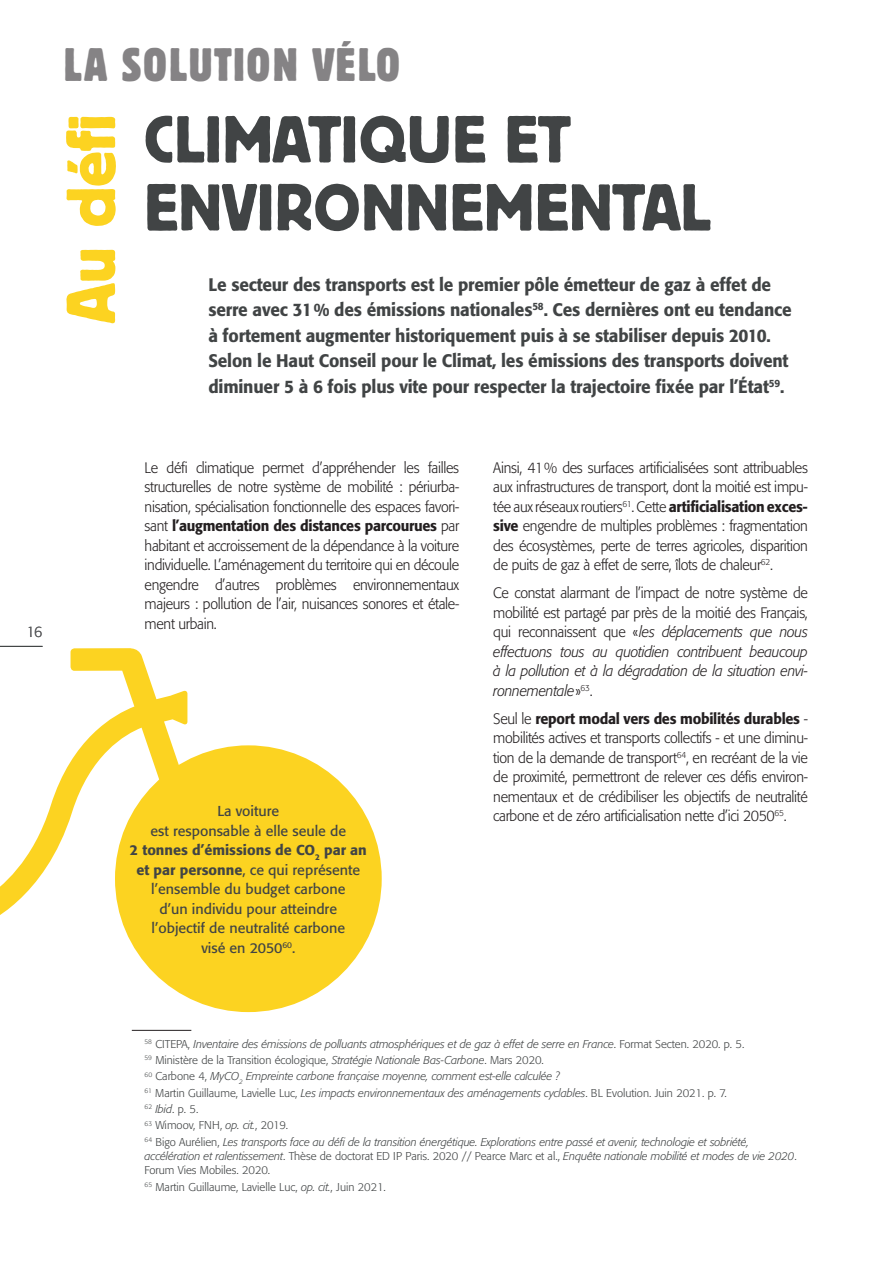
<style>
.page{position:relative;width:893px;height:1263px;background:#fff}
.page>*{position:absolute;margin:0;border:0;box-sizing:border-box;transform-origin:0 0}
.t1{font:69px "Block BE";color:#fcd321}
.new-titre-jaune{font:66px "Block BE";letter-spacing:.02em;color:#414445}
.t2{font:condensed 46.5px "Block BE";letter-spacing:.04em;color:#858385}
.intro-ok{font:500 18px/25.5px "Formata";letter-spacing:-.01em;color:#414445;scale:.95 1}
.txt-ok{font:300 15px/19.5px "Formata";letter-spacing:-.02em;color:#231f20;text-align:justify;scale:.95 1}
.txt-ok-2{font:italic 300 15px/19.5px "Formata";letter-spacing:-.02em;color:#231f20;text-align:justify;scale:.95 1}
.txt-ok-3{font:300 15px "Formata";color:#57585a;scale:.95 1}
.exergue-ok{font:14.25px/19.5px "Formata";color:#414445;text-align:center}
.note-bas-de-page-ok{font:italic 300 11.25px/14.2px "Formata";letter-spacing:-.01em;color:#414445}
.note-bas-de-page-ok-2{font:300 11.25px "Formata";color:#414445}
.note-bas-de-page_1{font:italic 300 11.25px "Formata";letter-spacing:-.01em;color:#414445}
.s1{font-weight:500}
.s2{font-style:normal}
.s3{font-style:italic}
</style>
<div class="page">
<hr style="left:132px;top:1030px;width:59px;height:1px;background:#231f20">
<svg style="left:0;top:648px;width:347px;height:348px"></svg>
<div style="left:115px;top:745px;width:267px;height:267px;background:#fcd321;border-radius:50%"></div>
<hr style="left:0;top:646px;width:43px;height:1px;background:#414445">
<h3 class="t2" style="left:64px;top:38px;width:338px">LA SOLUTION VÉLO</h3>
<h1 class="t1" style="left:52px;top:323px;width:210px;rotate:-90deg">Au défi</h1>
<p class="new-titre-jaune" style="left:145px;top:102px;width:428px">CLIMATIQUE ET</p>
<p class="new-titre-jaune" style="left:145px;top:171px;width:568px">ENVIRONNEMENTAL</p>
<p class="intro-ok" style="left:208px;top:271px;width:616px">Le secteur des transports est le premier pôle émetteur de gaz à effet de serre avec 31% des émissions nationales<sup>58</sup>. Ces dernières ont eu tendance à fortement augmenter historiquement puis à se stabiliser depuis 2010.<br>Selon le Haut Conseil pour le Climat, les émissions des transports doivent diminuer 5 à 6 fois plus vite pour respecter la trajectoire fixée par l’État<sup>59</sup>.</p>
<p class="txt-ok-3" style="left:27px;top:623px;width:18px">16</p>
<p class="txt-ok" style="left:145px;top:458px;width:333px">Le défi climatique permet d’appréhender les failles structurelles de notre système de mobilité : périurba&shy;nisation, spécialisation fonctionnelle des espaces favori&shy;sant <span class="s1">l’augmentation des distances parcourues</span> par habitant et accroissement de la dépendance à la voiture individuelle. L’aménagement du territoire qui en découle engendre d’autres problèmes environnementaux majeurs : pollution de l’air, nuisances sonores et étale&shy;ment urbain.</p>
<p class="txt-ok" style="left:493px;top:458px;width:333px">Ainsi, 41% des surfaces artificialisées sont attribuables aux infrastructures de transport, dont la moitié est impu&shy;tée aux réseaux routiers<sup>61</sup>. Cette <span class="s1">artificialisation exces&shy;sive</span> engendre de multiples problèmes : fragmentation des écosystèmes, perte de terres agricoles, disparition de puits de gaz à effet de serre, îlots de chaleur<sup>62</sup>.</p>
<p class="txt-ok-2" style="left:493px;top:583px;width:333px"><span class="s2">Ce constat alarmant de l’impact de notre système de mobilité est partagé par près de la moitié des Français, qui reconnaissent que «</span>les déplacements que nous effectuons tous au quotidien contribuent beaucoup à la pollution et à la dégradation de la situation envi&shy;ronnementale<span class="s2">»</span><sup>63</sup><span class="s2">.</span></p>
<p class="txt-ok" style="left:493px;top:709px;width:333px">Seul le <span class="s1">report modal vers des mobilités durables</span> - mobilités actives et transports collectifs - et une diminu&shy;tion de la demande de transport<sup>64</sup>, en recréant de la vie de proximité, permettront de relever ces défis environ&shy;nementaux et de crédibiliser les objectifs de neutralité carbone et de zéro artificialisation nette d’ici 2050<sup>65</sup>.</p>
<p class="exergue-ok" style="left:130px;top:801px;width:238px">La voiture<br>est responsable à elle seule de<br><span class="s1">2 tonnes d’émissions de CO</span><sub>2</sub> <span class="s1">par an et par personne</span>, ce qui représente l’ensemble du budget carbone<br>d’un individu pour atteindre<br>l’objectif de neutralité carbone<br>visé en 2050<sup>60</sup>.</p>
<p class="note-bas-de-page_1" style="left:145px;top:1037px;width:601px"><sup>58</sup> <span class="s2">CITEPA,</span> Inventaire des émissions de polluants atmosphériques et de gaz à effet de serre en France<span class="s2">. Format Secten. 2020. p. 5.</span></p>
<p class="note-bas-de-page-ok-2" style="left:145px;top:1053px;width:401px"><sup>59</sup> Ministère de la Transition écologique, <span class="s3">Stratégie Nationale Bas-Carbone</span>. Mars 2020.</p>
<p class="note-bas-de-page-ok" style="left:145px;top:1069px;width:417px"><sup>60</sup> <span class="s2">Carbone 4,</span> MyCO<sub>2</sub> Empreinte carbone française moyenne, comment est-elle calculée ?</p>
<p class="note-bas-de-page-ok-2" style="left:145px;top:1086px;width:584px"><sup>61</sup> Martin Guillaume, Lavielle Luc, <span class="s3">Les impacts environnementaux des aménagements cyclables</span>. BL Evolution. Juin 2021. p. 7.</p>
<p class="note-bas-de-page-ok-2" style="left:145px;top:1102px;width:55px"><sup>62</sup> <span class="s3">Ibid</span>. p. 5.</p>
<p class="note-bas-de-page-ok-2" style="left:145px;top:1119px;width:145px"><sup>63</sup> Wimoov, FNH, <span class="s3">op. cit.</span>, 2019.</p>
<p class="note-bas-de-page-ok" style="left:145px;top:1135px;width:654px"><sup>64</sup> <span class="s2">Bigo Aurélien,</span> Les transports face au défi de la transition énergétique. Explorations entre passé et avenir, technologie et sobriété, accélération et ralentissement<span class="s2">. Thèse de doctorat ED IP Paris. 2020 // Pearce Marc et al.,</span> Enquête nationale mobilité et modes de vie 2020<span class="s2">.<br>Forum Vies Mobiles. 2020.</span></p>
<p class="note-bas-de-page-ok-2" style="left:145px;top:1180px;width:243px"><sup>65</sup> Martin Guillaume, Lavielle Luc, <span class="s3">op. cit.</span>, Juin 2021.</p>
</div>
